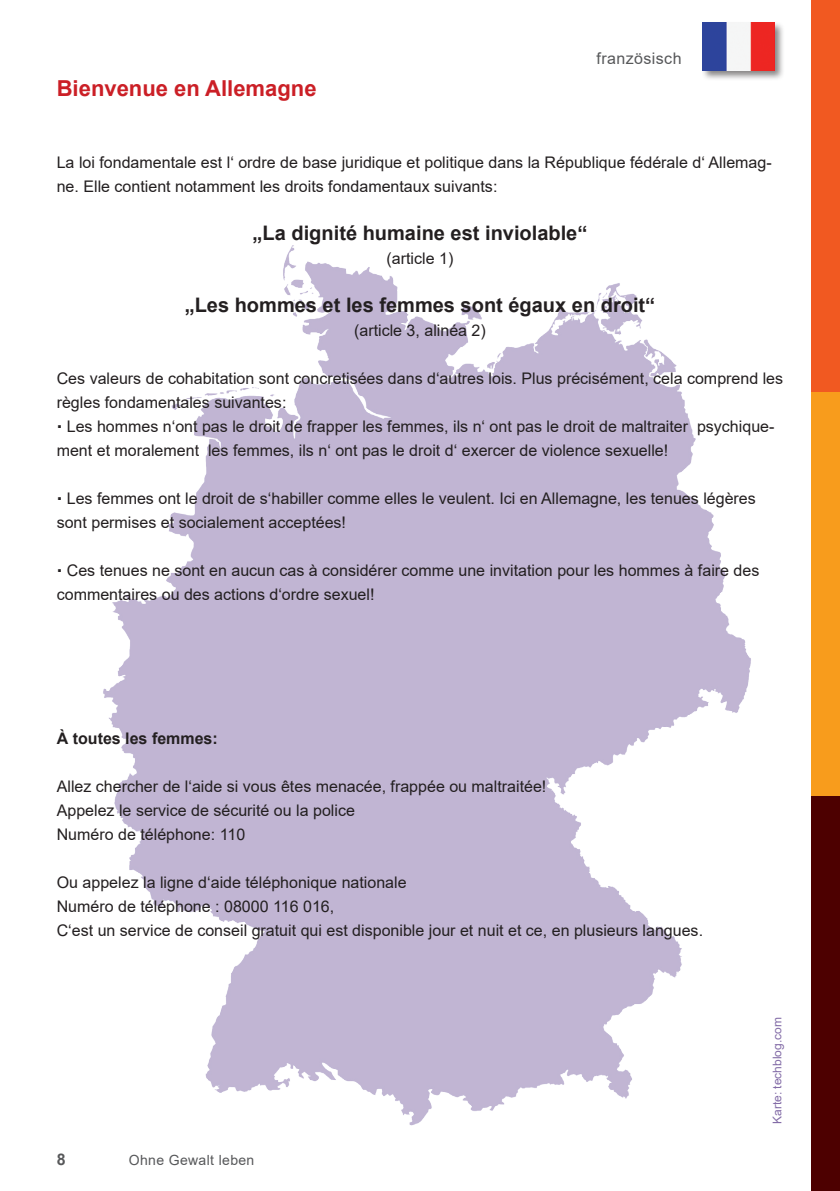
<style>
.page{position:relative;width:840px;height:1191px;background:#fff}
.page>*{position:absolute;margin:0;border:0;box-sizing:border-box;transform-origin:0 0}
.t1{font:700 22px "Arial";color:#cb1f26}
.t2{font:700 20px "Arial";color:#231f20}
.t3{font:16px/24px "Arial";color:#231f20}
.t4{font:700 16px "Arial";color:#231f20}
.t5{font:16px "Arial";letter-spacing:.025em;color:#57585a}
.t6{font:700 16px "Arial";color:#57585a}
.t7{font:14px "Arial";letter-spacing:.025em;color:#57585a}
.t8{font:12px "Arial";color:#836ca7}
</style>
<div class="page">
<div style="left:811px;top:0;width:28px;height:395px;background:#f15921"></div>
<div style="left:811px;top:392px;width:28px;height:406px;background:#f89c1c"></div>
<div style="left:811px;top:796px;width:28px;height:395px;background:#4d0000"></div>
<img style="left:103px;top:245px;width:648px;height:881px">
<div style="left:700px;top:21px;width:84px;height:60px;background:#231f20;opacity:.55"></div>
<img style="left:702px;top:23px;width:72px;height:48px">
<h1 class="t1" style="left:57px;top:73px;width:261px">Bienvenue en Allemagne</h1>
<p class="t5" style="left:596px;top:47px;width:86px">französisch</p>
<p class="t3" style="left:57px;top:150px;width:716px">La loi fondamentale est l‘ ordre de base juridique et politique dans la République fédérale d‘ Allemag&shy;ne. Elle contient notamment les droits fondamentaux suivants:</p>
<p class="t2" style="left:252px;top:219px;width:336px">„La dignité humaine est inviolable“</p>
<p class="t3" style="left:386px;top:246px;width:68px">(article 1)</p>
<p class="t2" style="left:184px;top:291px;width:472px">„Les hommes et les femmes sont égaux en droit“</p>
<p class="t3" style="left:354px;top:318px;width:133px">(article 3, alinéa 2)</p>
<p class="t3" style="left:57px;top:366px;width:727px">Ces valeurs de cohabitation sont concretisées dans d‘autres lois. Plus précisément, cela comprend les règles fondamentales suivantes:<br><sup>.</sup> Les hommes n‘ont pas le droit de frapper les femmes, ils n‘ ont pas le droit de maltraiter psychique&shy;ment et moralement les femmes, ils n‘ ont pas le droit d‘ exercer de violence sexuelle!</p>
<p class="t3" style="left:57px;top:486px;width:700px"><sup>.</sup> Les femmes ont le droit de s‘habiller comme elles le veulent. Ici en Allemagne, les tenues légères sont permises et socialement acceptées!</p>
<p class="t3" style="left:57px;top:558px;width:703px"><sup>.</sup> Ces tenues ne sont en aucun cas à considérer comme une invitation pour les hommes à faire des commentaires ou des actions d‘ordre sexuel!</p>
<p class="t4" style="left:57px;top:727px;width:162px">À toutes les femmes:</p>
<p class="t3" style="left:57px;top:774px;width:491px">Allez chercher de l‘aide si vous êtes menacée, frappée ou maltraitée!<br>Appelez le service de sécurité ou la police<br>Numéro de téléphone: 110</p>
<p class="t3" style="left:57px;top:870px;width:647px">Ou appelez la ligne d‘aide téléphonique nationale<br>Numéro de téléphone : 08000 116 016,<br>C‘est un service de conseil gratuit qui est disponible jour et nuit et ce, en plusieurs langues.</p>
<p class="t6" style="left:57px;top:1147px;width:10px">8</p>
<p class="t7" style="left:129px;top:1150px;width:127px">Ohne Gewalt leben</p>
<p class="t8" style="left:768px;top:1124px;width:108px;rotate:-90deg">Karte: techblog.com</p>
</div>
